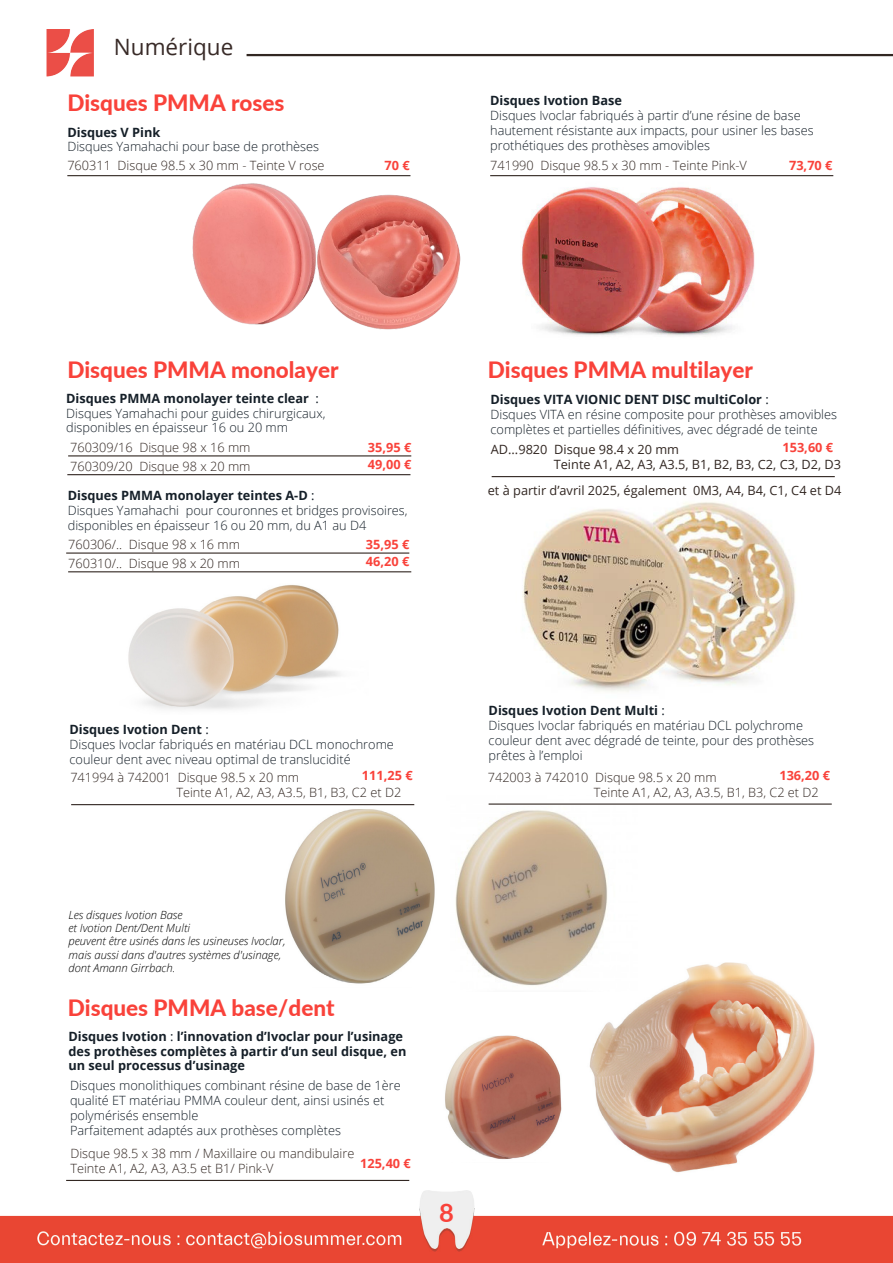
<style>
.page{position:relative;width:893px;height:1263px;background:#fff}
.page>*{position:absolute;margin:0;border:0;box-sizing:border-box;transform-origin:0 0}
.t1{font:700 25.5px "Lato";color:#f9423a}
.t2{font:800 22.5px "Lato";color:#f9423a}
.t3{font:22.5px "Open Sans";color:#382a27}
.t4{font:300 12.75px/14.9px "Open Sans";color:#151f28}
.t5{font:300 12.75px/14.9px "Open Sans";color:#322722}
.t6{font:700 12.75px/14.9px "Open Sans";color:#151f28}
.t7{font:12.75px/14.9px "Open Sans";color:#322722}
.t8{font:700 12.75px/17px "Open Sans";color:#f9423a}
.t9{font:italic 300 11.25px/13.2px "Open Sans";color:#000}
.s1{font-weight:700}
.s2{font-weight:400}
</style>
<div class="page">
<hr style="left:247px;top:54px;width:646px;height:2px;background:#322722">
<img style="left:46px;top:30px;width:48px;height:47px">
<img style="left:170px;top:176px;width:166px;height:149px">
<hr style="left:67px;top:175px;width:343px;height:1px;background:#322722">
<img style="left:517px;top:176px;width:258px;height:160px">
<hr style="left:490px;top:175px;width:343px;height:1px;background:#322722">
<img style="left:309px;top:187px;width:152px;height:143px">
<hr style="left:66px;top:552px;width:343px;height:2px;background:#322722">
<hr style="left:68px;top:571px;width:343px;height:1px;background:#322722">
<hr style="left:68px;top:455px;width:343px;height:1px;background:#322722">
<img style="left:128px;top:585px;width:213px;height:124px">
<hr style="left:67px;top:474px;width:343px;height:1px;background:#322722">
<img style="left:589px;top:962px;width:226px;height:211px">
<img style="left:455px;top:803px;width:183px;height:188px">
<img style="left:269px;top:804px;width:166px;height:180px">
<hr style="left:71px;top:804px;width:343px;height:1px;background:#322722">
<hr style="left:489px;top:803px;width:343px;height:2px;background:#322722">
<img style="left:510px;top:477px;width:297px;height:215px">
<hr style="left:492px;top:476px;width:343px;height:1px;background:#322722">
<img style="left:445px;top:1035px;width:117px;height:124px">
<hr style="left:66px;top:1180px;width:343px;height:1px;background:#322722">
<img style="left:0;top:1191px;width:893px;height:72px">
<h2 class="t3" style="left:114px;top:32px;width:121px">Numérique</h2>
<h2 class="t2" style="left:67px;top:86px;width:219px">Disques PMMA roses</h2>
<p class="t6" style="left:67px;top:124px;width:95px">Disques V Pink</p>
<p class="t4" style="left:67px;top:139px;width:253px">Disques Yamahachi pour base de prothèses</p>
<p class="t5" style="left:67px;top:158px;width:259px">760311 Disque 98.5 x 30 mm - Teinte V rose</p>
<p class="t8" style="left:384px;top:157px;width:27px">70 €</p>
<p class="t6" style="left:490px;top:93px;width:133px">Disques Ivotion Base</p>
<p class="t4" style="left:490px;top:108px;width:325px">Disques Ivoclar fabriqués à partir d’une résine de base hautement résistante aux impacts, pour usiner les bases prothétiques des prothèses amovibles</p>
<p class="t5" style="left:490px;top:158px;width:258px">741990 Disque 98.5 x 30 mm - Teinte Pink-V</p>
<p class="t8" style="left:789px;top:157px;width:45px">73,70 €</p>
<h2 class="t2" style="left:67px;top:353px;width:273px">Disques PMMA monolayer</h2>
<p class="t4" style="left:66px;top:390px;width:261px"><span class="s1">Disques PMMA monolayer teinte clear</span> <span class="s2">:<br></span>Disques Yamahachi pour guides chirurgicaux, disponibles en épaisseur 16 ou 20 mm</p>
<p class="t5" style="left:70px;top:440px;width:182px">760309/16 Disque 98 x 16 mm</p>
<p class="t8" style="left:368px;top:438px;width:45px">35,95 €<br>49,00 €</p>
<p class="t5" style="left:70px;top:458px;width:182px">760309/20 Disque 98 x 20 mm</p>
<p class="t4" style="left:68px;top:488px;width:341px"><span class="s1">Disques PMMA monolayer teintes A-D</span> <span class="s2">:<br></span>Disques Yamahachi pour couronnes et bridges provisoires, disponibles en épaisseur 16 ou 20 mm, du A1 au D4</p>
<p class="t5" style="left:68px;top:537px;width:173px">760306/.. Disque 98 x 16 mm</p>
<p class="t8" style="left:366px;top:536px;width:45px">35,95 €<br>46,20 €</p>
<p class="t5" style="left:68px;top:555px;width:173px">760310/.. Disque 98 x 20 mm</p>
<h2 class="t2" style="left:488px;top:353px;width:267px">Disques PMMA multilayer</h2>
<p class="t4" style="left:490px;top:391px;width:348px"><span class="s1">Disques VITA VIONIC DENT DISC multiColor</span> <span class="s2">:<br></span>Disques VITA en résine composite pour prothèses amovibles complètes et partielles définitives, avec dégradé de teinte</p>
<p class="t7" style="left:554px;top:442px;width:289px;text-indent:-63px">AD...9820 Disque 98.4 x 20 mm<br>Teinte A1, A2, A3, A3.5, B1, B2, B3, C2, C3, D2, D3</p>
<p class="t8" style="left:782px;top:439px;width:52px">153,60 €</p>
<p class="t7" style="left:488px;top:482px;width:355px">et à partir d’avril 2025, également 0M3, A4, B4, C1, C4 et D4</p>
<p class="t4" style="left:70px;top:722px;width:326px"><span class="s1">Disques Ivotion Dent</span> <span class="s2">:<br></span>Disques Ivoclar fabriqués en matériau DCL monochrome couleur dent avec niveau optimal de translucidité</p>
<p class="t8" style="left:362px;top:766px;width:52px">111,25 €</p>
<p class="t5" style="left:176px;top:770px;width:226px;text-indent:-106px">741994 à 742001 Disque 98.5 x 20 mm<br>Teinte A1, A2, A3, A3.5, B1, B3, C2 et D2</p>
<p class="t4" style="left:489px;top:703px;width:327px"><span class="s1">Disques Ivotion Dent Multi</span> <span class="s2">:<br></span>Disques Ivoclar fabriqués en matériau DCL polychrome couleur dent avec dégradé de teinte, pour des prothèses prêtes à l’emploi</p>
<p class="t8" style="left:779px;top:766px;width:52px">136,20 €</p>
<p class="t5" style="left:594px;top:769px;width:226px;text-indent:-106px">742003 à 742010 Disque 98.5 x 20 mm<br>Teinte A1, A2, A3, A3.5, B1, B3, C2 et D2</p>
<p class="t9" style="left:69px;top:908px;width:218px">Les disques Ivotion Base<br>et Ivotion Dent/Dent Multi<br>peuvent être usinés dans les usineuses Ivoclar, mais aussi dans d'autres systèmes d'usinage, dont Amann Girrbach.</p>
<h2 class="t2" style="left:68px;top:991px;width:268px">Disques PMMA base/dent</h2>
<p class="t6" style="left:69px;top:1028px;width:339px">Disques Ivotion <span class="s2">:</span> l’innovation d’Ivoclar pour l’usinage des prothèses complètes à partir d’un seul disque, en un seul processus d’usinage</p>
<p class="t4" style="left:70px;top:1077px;width:332px">Disques monolithiques combinant résine de base de 1ère qualité ET matériau PMMA couleur dent, ainsi usinés et polymérisés ensemble<br>Parfaitement adaptés aux prothèses complètes</p>
<p class="t5" style="left:70px;top:1145px;width:286px">Disque 98.5 x 38 mm / Maxillaire ou mandibulaire<br>Teinte A1, A2, A3, A3.5 et B1/ Pink-V</p>
<p class="t8" style="left:360px;top:1155px;width:52px">125,40 €</p>
<h1 class="t1" style="left:439px;top:1193px;width:16px">8</h1>
</div>
